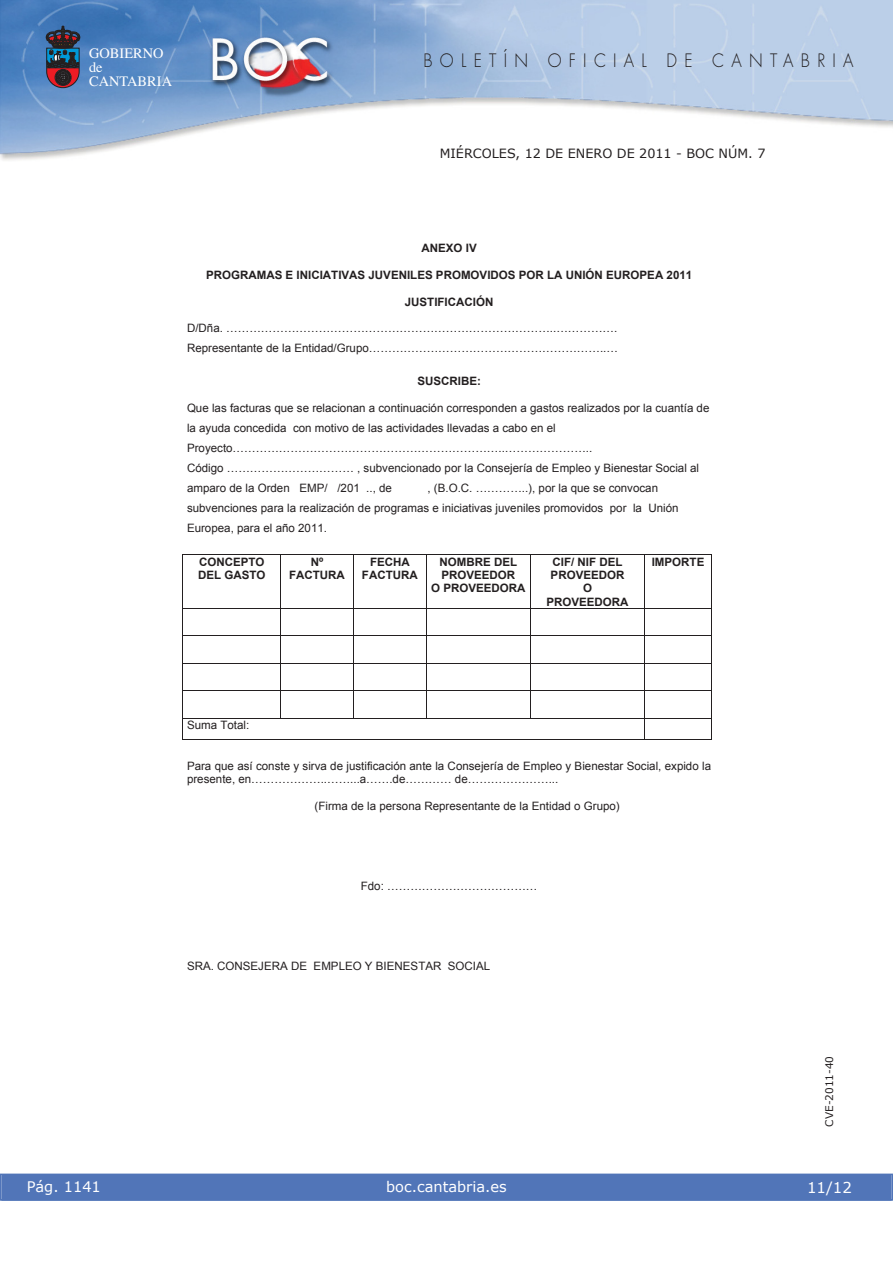
<style>
.page{position:relative;width:893px;height:1263px;background:#fff}
.page>*{position:absolute;margin:0;border:0;box-sizing:border-box;transform-origin:0 0}
.t1{font:300 18px "Futura";letter-spacing:.45em;color:#231f20;scale:.9 1}
.t2{font:15px "Verdana";color:#fff}
.t3{font:14.55px "Verdana";color:#fff}
.t4{font:14.4px/14.1px "Times";color:#fff}
.t5{font:12.75px "Verdana";color:#231f20}
.t6{font:11.55px/20px "Arial";color:#231f20}
.t7{font:700 11.55px/13.4px "Arial";color:#231f20;text-align:center}
.t8{font:10.5px "Verdana";color:#231f20}
</style>
<div class="page">
<div style="left:1px;top:1174px;width:890px;height:27px;background:#5175b8"></div>
<div style="left:0;top:1174px;width:893px;height:27px;border:1px solid #5175b8"></div>
<img style="left:0;top:0;width:893px;height:161px">
<svg style="left:46px;top:26px;width:34px;height:62px"></svg>
<hr style="left:182px;top:554px;width:530px;height:1px;background:#231f20">
<hr style="left:182px;top:555px;width:1px;height:53px;background:#231f20">
<hr style="left:280px;top:555px;width:1px;height:53px;background:#231f20">
<hr style="left:353px;top:555px;width:1px;height:53px;background:#231f20">
<hr style="left:426px;top:555px;width:1px;height:53px;background:#231f20">
<hr style="left:530px;top:555px;width:1px;height:53px;background:#231f20">
<hr style="left:644px;top:555px;width:1px;height:53px;background:#231f20">
<hr style="left:711px;top:555px;width:1px;height:53px;background:#231f20">
<hr style="left:182px;top:608px;width:530px;height:1px;background:#231f20">
<hr style="left:182px;top:635px;width:530px;height:1px;background:#231f20">
<hr style="left:182px;top:663px;width:530px;height:1px;background:#231f20">
<hr style="left:182px;top:690px;width:530px;height:1px;background:#231f20">
<svg style="left:280px;top:609px;width:1px;height:109px"></svg>
<svg style="left:353px;top:609px;width:1px;height:109px"></svg>
<svg style="left:426px;top:609px;width:1px;height:109px"></svg>
<svg style="left:530px;top:609px;width:1px;height:109px"></svg>
<hr style="left:182px;top:718px;width:530px;height:1px;background:#231f20">
<svg style="left:182px;top:609px;width:1px;height:130px"></svg>
<hr style="left:182px;top:739px;width:462px;height:1px;background:#231f20">
<svg style="left:644px;top:609px;width:1px;height:130px"></svg>
<hr style="left:645px;top:739px;width:66px;height:1px;background:#231f20">
<svg style="left:711px;top:609px;width:1px;height:131px"></svg>
<p class="t4" style="left:89px;top:47px;width:85px">GOBIERNO de<br>CANTABRIA</p>
<h1 class="t1" style="left:423px;top:52px;width:479px">BOLETÍN OFICIAL DE CANTABRIA</h1>
<p class="t5" style="left:440px;top:145px;width:327px">MIÉRCOLES, 12 DE ENERO DE 2011 - BOC NÚM. 7</p>
<p class="t7" style="left:421px;top:242px;width:57px">ANEXO IV</p>
<p class="t7" style="left:206px;top:268px;width:488px">PROGRAMAS E INICIATIVAS JUVENILES PROMOVIDOS POR LA UNIÓN EUROPEA 2011</p>
<p class="t7" style="left:405px;top:295px;width:90px">JUSTIFICACIÓN</p>
<p class="t6" style="left:187px;top:318px;width:432px">D/Dña. …………………………………………………………………………..…………….<br>Representante de la Entidad/Grupo……………………………………………………..…</p>
<p class="t7" style="left:417px;top:375px;width:65px">SUSCRIBE:</p>
<p class="t6" style="left:187px;top:398px;width:524px">Que las facturas que se relacionan a continuación corresponden a gastos realizados por la cuantía de la ayuda concedida con motivo de las actividades llevadas a cabo en el Proyecto……………………………………………………………..…………………..<br>Código …………………………… , subvencionado por la Consejería de Empleo y Bienestar Social al amparo de la Orden EMP/ /201 .., de</p>
<p class="t6" style="left:187px;top:478px;width:493px;text-indent:240px">, (B.O.C. …………..), por la que se convocan subvenciones para la realización de programas e iniciativas juveniles promovidos por la Unión<br>Europea, para el año 2011.</p>
<p class="t7" style="left:198px;top:555px;width:69px;text-align:left">CONCEPTO<br>DEL GASTO</p>
<p class="t7" style="left:289px;top:555px;width:57px">Nº<br>FACTURA</p>
<p class="t7" style="left:362px;top:555px;width:57px">FECHA<br>FACTURA</p>
<p class="t7" style="left:431px;top:555px;width:96px">NOMBRE DEL<br>PROVEEDOR<br>O PROVEEDORA</p>
<p class="t7" style="left:546px;top:555px;width:84px">CIF/ NIF DEL<br>PROVEEDOR<br>O<br>PROVEEDORA</p>
<p class="t7" style="left:652px;top:555px;width:54px">IMPORTE</p>
<p class="t6" style="left:187px;top:715px;width:64px">Suma Total:</p>
<p class="t6" style="left:187px;top:760px;width:526px;line-height:13.4px">Para que así conste y sirva de justificación ante la Consejería de Empleo y Bienestar Social, expido la presente, en………………..……...a…….de………… de…………………...</p>
<p class="t6" style="left:315px;top:796px;width:307px">(Firma de la persona Representante de la Entidad o Grupo)</p>
<p class="t6" style="left:361px;top:876px;width:178px">Fdo: …………………………………</p>
<p class="t6" style="left:187px;top:956px;width:305px">SRA. CONSEJERA DE EMPLEO Y BIENESTAR SOCIAL</p>
<p class="t3" style="left:27px;top:1177px;width:76px">Pág. 1141</p>
<p class="t3" style="left:386px;top:1178px;width:122px">boc.cantabria.es</p>
<p class="t8" style="left:823px;top:1127px;width:72px;rotate:-90deg">CVE-2011-40</p>
<p class="t2" style="left:807px;top:1178px;width:46px">11/12</p>
</div>
